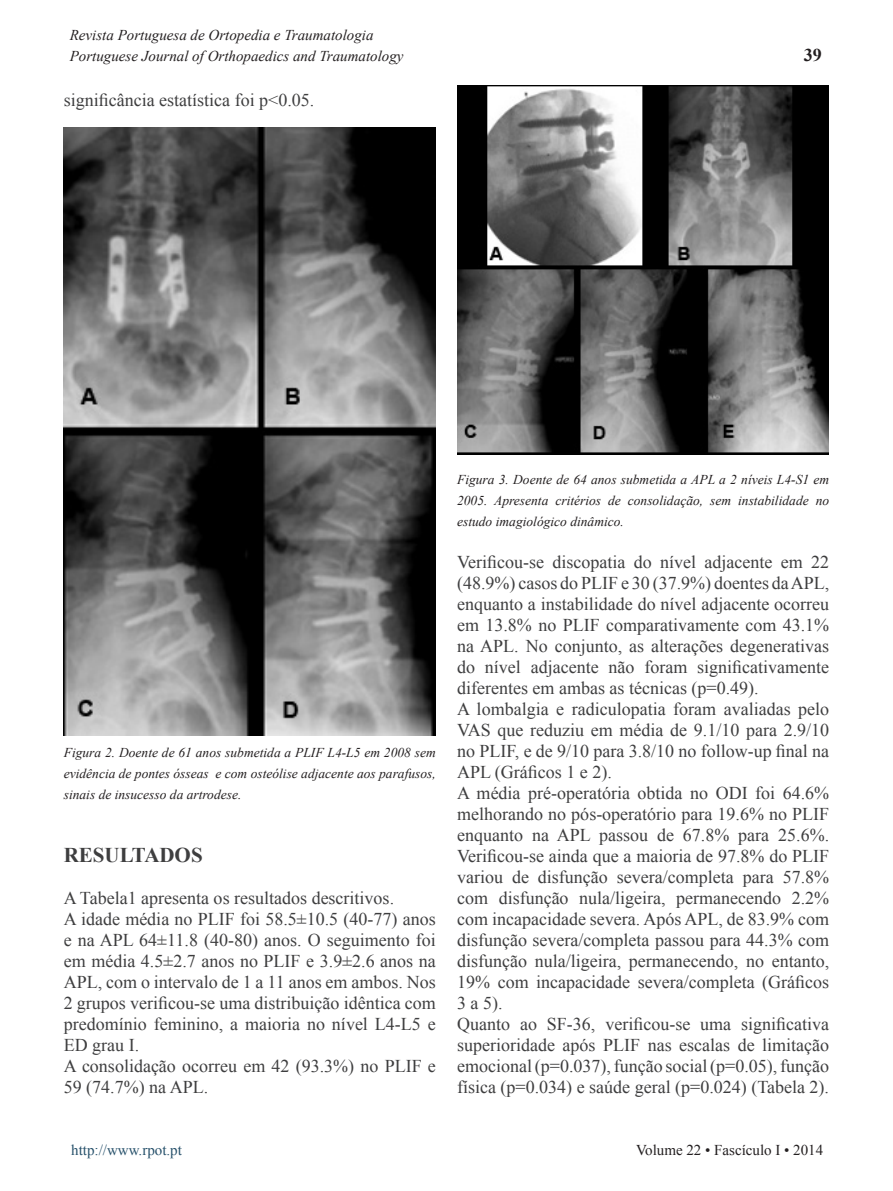
<style>
.page{position:relative;width:893px;height:1191px;background:#fff}
.page>*{position:absolute;margin:0;border:0;box-sizing:border-box;transform-origin:0 0}
.Títulos_Gerais_-_Niv{font:700 21px "Times New Roman";color:#3e3e3f}
.Parágrafo_Geral{font:18px/21px "Times New Roman";color:#3e3e3f;text-align:justify}
.t1{font:700 18px "Times New Roman";color:#231f20}
.t2{font:italic 15px/21px "Times New Roman";color:#231f20}
.t3{font:15px "Times New Roman";color:#231f20}
.t4{font:15px "Times New Roman";color:#27516b}
.legendas{font:italic 13.5px/21px "Times New Roman";color:#231f20;text-align:justify}
</style>
<div class="page">
<img style="left:64px;top:128px;width:372px;height:608px">
<img style="left:457px;top:85px;width:372px;height:369px">
<p class="t2" style="left:70px;top:24px;width:335px">Revista Portuguesa de Ortopedia e Traumatologia<br>Portuguese Journal of Orthopaedics and Traumatology</p>
<p class="Parágrafo_Geral" style="left:64px;top:89px;width:252px">significância estatística foi p&lt;0.05.</p>
<p class="t1" style="left:804px;top:42px;width:19px">39</p>
<p class="legendas" style="left:64px;top:742px;width:374px">Figura 2. Doente de 61 anos submetida a PLIF L4-L5 em 2008 sem evidência de pontes ósseas e com osteólise adjacente aos parafusos, sinais de insucesso da artrodese.</p>
<p class="Títulos_Gerais_-_Niv" style="left:64px;top:840px;width:140px">RESULTADOS</p>
<p class="Parágrafo_Geral" style="left:64px;top:887px;width:332px">A Tabela1 apresenta os resultados descritivos.</p>
<p class="Parágrafo_Geral" style="left:64px;top:908px;width:374px">A idade média no PLIF foi 58.5±10.5 (40-77) anos e na APL 64±11.8 (40-80) anos. O seguimento foi em média 4.5±2.7 anos no PLIF e 3.9±2.6 anos na APL, com o intervalo de 1 a 11 anos em ambos. Nos 2 grupos verificou-se uma distribuição idêntica com predomínio feminino, a maioria no nível L4-L5 e ED grau I.</p>
<p class="Parágrafo_Geral" style="left:64px;top:1055px;width:374px">A consolidação ocorreu em 42 (93.3%) no PLIF e<br>59 (74.7%) na APL.</p>
<p class="legendas" style="left:457px;top:469px;width:374px">Figura 3. Doente de 64 anos submetida a APL a 2 níveis L4-S1 em 2005. Apresenta critérios de consolidação, sem instabilidade no estudo imagiológico dinâmico.</p>
<p class="Parágrafo_Geral" style="left:457px;top:551px;width:374px">Verificou-se discopatia do nível adjacente em 22 (48.9%) casos do PLIF e 30 (37.9%) doentes da APL, enquanto a instabilidade do nível adjacente ocorreu em 13.8% no PLIF comparativamente com 43.1% na APL. No conjunto, as alterações degenerativas do nível adjacente não foram significativamente diferentes em ambas as técnicas (p=0.49).</p>
<p class="Parágrafo_Geral" style="left:457px;top:698px;width:374px">A lombalgia e radiculopatia foram avaliadas pelo VAS que reduziu em média de 9.1/10 para 2.9/10 no PLIF, e de 9/10 para 3.8/10 no follow-up final na APL (Gráficos 1 e 2).</p>
<p class="Parágrafo_Geral" style="left:457px;top:782px;width:374px">A média pré-operatória obtida no ODI foi 64.6% melhorando no pós-operatório para 19.6% no PLIF enquanto na APL passou de 67.8% para 25.6%.<br>Verificou-se ainda que a maioria de 97.8% do PLIF variou de disfunção severa/completa para 57.8% com disfunção nula/ligeira, permanecendo 2.2% com incapacidade severa. Após APL, de 83.9% com disfunção severa/completa passou para 44.3% com disfunção nula/ligeira, permanecendo, no entanto, 19% com incapacidade severa/completa (Gráficos 3 a 5).</p>
<p class="Parágrafo_Geral" style="left:457px;top:1013px;width:374px">Quanto ao SF-36, verificou-se uma significativa superioridade após PLIF nas escalas de limitação emocional (p=0.037), função social (p=0.05), função física (p=0.034) e saúde geral (p=0.024) (Tabela 2).</p>
<p class="t4" style="left:71px;top:1140px;width:112px">http://www.rpot.pt</p>
<p class="t3" style="left:636px;top:1140px;width:188px">Volume 22 • Fascículo I • 2014</p>
</div>
